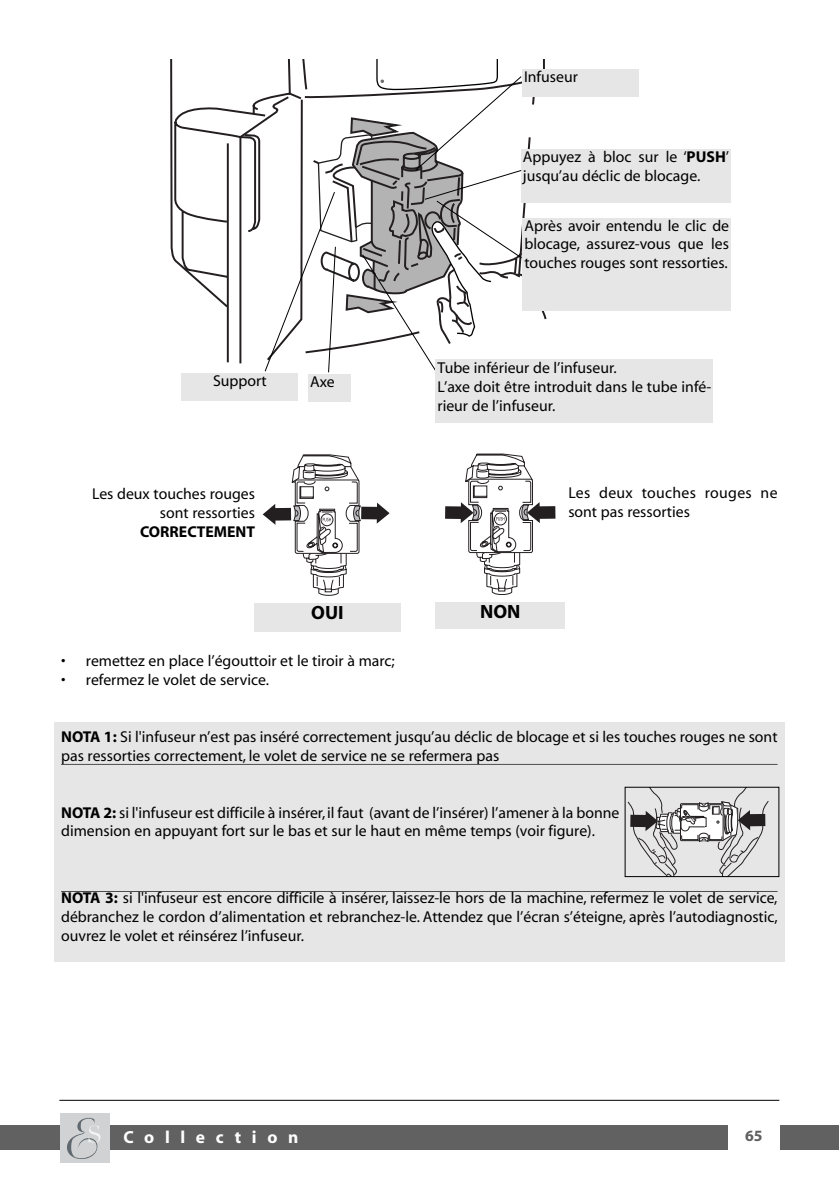
<style>
.page{position:relative;width:839px;height:1185px;background:#fff}
.page>*{position:absolute;margin:0;border:0;box-sizing:border-box;transform-origin:0 0}
.t1{font:700 19.25px "Myriad";color:#000}
.t2{font:700 17.5px "Myriad";letter-spacing:.61em;color:#fff}
.t3{font:15.75px/18.9px "Myriad";color:#000}
.t4{font:700 15.75px "Myriad";color:#000}
.t5{font:700 15.75px "Myriad";color:#5e5e5e}
.s1{font-weight:700}
</style>
<div class="page">
<svg style="left:170px;top:59px;width:72px;height:342px"></svg>
<svg style="left:237px;top:95px;width:27px;height:235px"></svg>
<svg style="left:291px;top:454px;width:70px;height:142px"></svg>
<svg style="left:262px;top:504px;width:13px;height:21px"></svg>
<div style="left:274px;top:508px;width:17px;height:13px;background:#231f20"></div>
<svg style="left:376px;top:503px;width:13px;height:21px"></svg>
<div style="left:361px;top:507px;width:17px;height:12px;background:#231f20"></div>
<div style="left:538px;top:506px;width:17px;height:13px;background:#231f20"></div>
<svg style="left:460px;top:454px;width:79px;height:141px"></svg>
<div style="left:445px;top:506px;width:17px;height:13px;background:#231f20"></div>
<div style="left:9px;top:1125px;width:829px;height:25px;background:#616161"></div>
<div style="left:54px;top:722px;width:730px;height:239px;background:#e6e6e6"></div>
<div style="left:60px;top:1113px;width:49px;height:50px;background:#d1d2d4"></div>
<svg style="left:67px;top:1118px;width:33px;height:41px"></svg>
<div style="left:728px;top:1112px;width:51px;height:50px;background:#fff"></div>
<hr style="left:61px;top:764px;width:716px;height:1px;background:#4d4d4d">
<hr style="left:61px;top:891px;width:716px;height:1px;background:#4d4d4d">
<div style="left:254px;top:603px;width:146px;height:28px;background:#e6e6e6"></div>
<div style="left:435px;top:602px;width:129px;height:27px;background:#e6e6e6"></div>
<div style="left:522px;top:69px;width:116px;height:28px;background:#e6e6e6"></div>
<div style="left:521px;top:149px;width:209px;height:54px;background:#e6e6e6"></div>
<div style="left:522px;top:218px;width:208px;height:92px;background:#e6e6e6"></div>
<svg style="left:264px;top:59px;width:284px;height:314px"></svg>
<hr style="left:59px;top:1100px;width:720px;height:1px;background:#000">
<div style="left:0;top:1125px;width:20px;height:25px;background:#616161"></div>
<div style="left:435px;top:360px;width:278px;height:63px;background:#e6e6e6"></div>
<div style="left:182px;top:373px;width:116px;height:28px;background:#e6e6e6"></div>
<div style="left:308px;top:374px;width:43px;height:28px;background:#e6e6e6"></div>
<svg style="left:627px;top:789px;width:141px;height:86px"></svg>
<div style="left:630px;top:815px;width:16px;height:12px;background:#231f20"></div>
<div style="left:624px;top:787px;width:155px;height:90px;border:1px solid #000"></div>
<p class="t3" style="left:524px;top:68px;width:55px">Infuseur</p>
<p class="t3" style="left:213px;top:373px;width:55px">Support</p>
<p class="t3" style="left:310px;top:374px;width:26px">Axe</p>
<p class="t3" style="left:92px;top:486px;width:164px;text-align:right">Les deux touches rouges sont ressorties</p>
<p class="t4" style="left:140px;top:526px;width:116px">CORRECTEMENT</p>
<p class="t3" style="left:522px;top:149px;width:208px">Appuyez à bloc sur le ‘<span class="s1">PUSH</span>’ jusqu’au déclic de blocage.</p>
<p class="t3" style="left:524px;top:217px;width:206px;text-align:justify">Après avoir entendu le clic de blocage, assurez-vous que les touches rouges sont ressorties.</p>
<p class="t3" style="left:437px;top:359px;width:275px">Tube inférieur de l’infuseur.<br>L’axe doit être introduit dans le tube infé&shy;rieur de l’infuseur.</p>
<p class="t3" style="left:568px;top:484px;width:211px">Les deux touches rouges ne sont pas ressorties</p>
<p class="t1" style="left:311px;top:605px;width:34px">OUI</p>
<p class="t1" style="left:480px;top:604px;width:42px">NON</p>
<p class="t3" style="left:61px;top:653px;width:335px">• remettez en place l’égouttoir et le tiroir à marc;</p>
<p class="t3" style="left:61px;top:672px;width:209px">• refermez le volet de service.</p>
<p class="t3" style="left:61px;top:728px;width:717px"><span class="s1">NOTA 1:</span> Si l'infuseur n’est pas inséré correctement jusqu’au déclic de blocage et si les touches rouges ne sont pas ressorties correctement, le volet de service ne se refermera pas</p>
<p class="t3" style="left:61px;top:804px;width:559px"><span class="s1">NOTA 2:</span> si l'infuseur est difficile à insérer, il faut (avant de l’insérer) l’amener à la bonne dimension en appuyant fort sur le bas et sur le haut en même temps (voir figure).</p>
<p class="t3" style="left:61px;top:889px;width:717px;text-align:justify"><span class="s1">NOTA 3:</span> si l'infuseur est encore difficile à insérer, laissez-le hors de la machine, refermez le volet de service, débranchez le cordon d’alimentation et rebranchez-le. Attendez que l’écran s’éteigne, après l’autodiagnostic, ouvrez le volet et réinsérez l’infuseur.</p>
<p class="t2" style="left:123px;top:1131px;width:176px">Collection</p>
<p class="t5" style="left:744px;top:1130px;width:19px">65</p>
</div>
